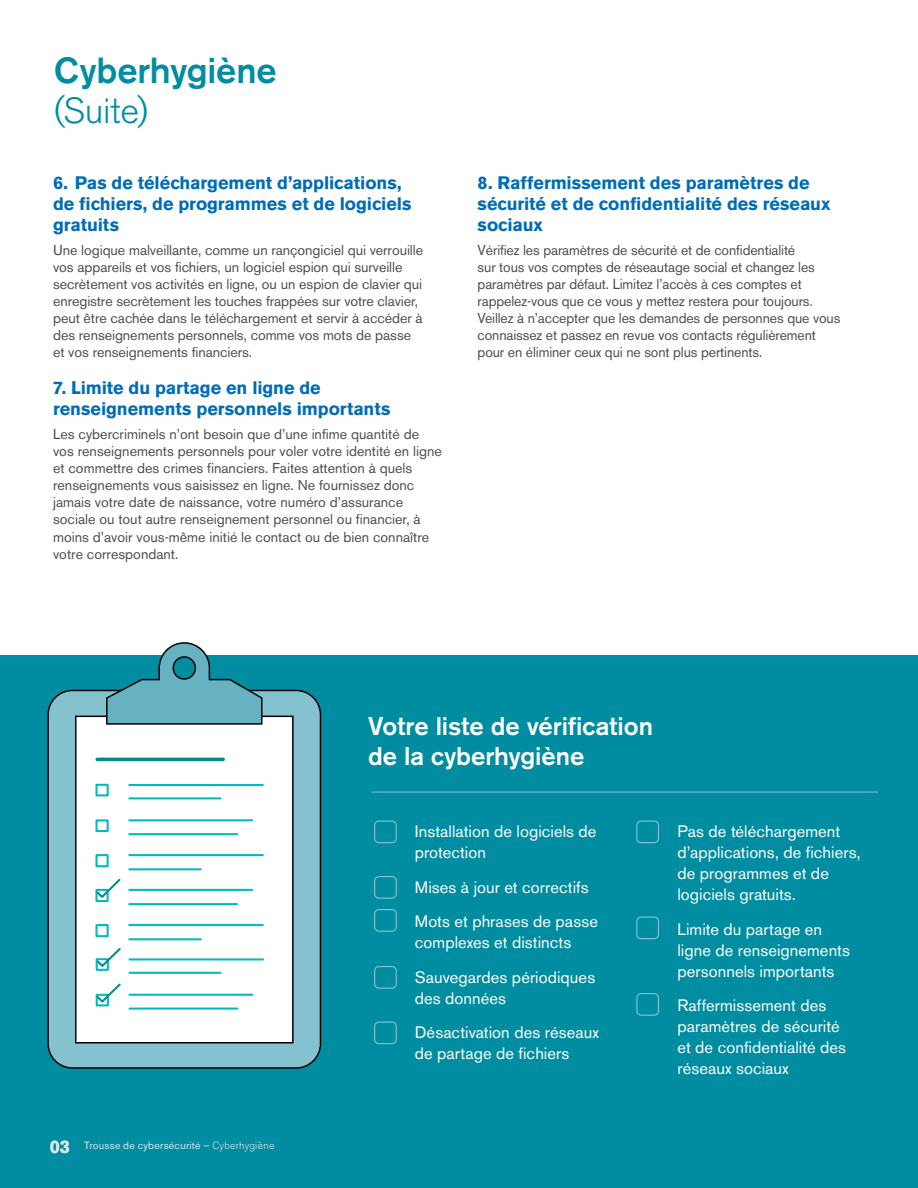
<style>
.page{position:relative;width:918px;height:1188px;background:#fff}
.page>*{position:absolute;margin:0;border:0;box-sizing:border-box;transform-origin:0 0}
.t1{font:500 36px "Akzidenz Grotesk BE";letter-spacing:-.005em;color:#008da2}
.t2{font:300 36px "Akzidenz Grotesk BE";letter-spacing:-.01em;color:#008da2}
.t3{font:500 25.5px/30px "Akzidenz Grotesk BE";color:#fff}
.t4{font:700 18px/21px "Akzidenz Grotesk BE";letter-spacing:-.005em;color:#006cb7}
.t5{font:16.5px/21px "Akzidenz Grotesk BE";letter-spacing:.005em;color:#fff}
.t6{font:14.25px/17.1px "Akzidenz Grotesk BE";letter-spacing:-.005em;color:#4d4d4f}
.t7{font:10.5px "Akzidenz Grotesk BE";letter-spacing:.02em;color:#d8e8ec}
.s1{font-weight:700;font-size:18px}
.s2{font-weight:300}
</style>
<div class="page">
<div style="left:0;top:656px;width:918px;height:532px;background:#008da2"></div>
<div style="left:374px;top:820px;width:23px;height:23px;border:1px solid #86c4d0;border-radius:4px"></div>
<div style="left:636px;top:820px;width:23px;height:23px;border:1px solid #86c4d0;border-radius:4px"></div>
<div style="left:374px;top:909px;width:23px;height:23px;border:1px solid #86c4d0;border-radius:4px"></div>
<div style="left:636px;top:993px;width:23px;height:23px;border:1px solid #86c4d0;border-radius:4px"></div>
<div style="left:374px;top:876px;width:23px;height:23px;border:1px solid #86c4d0;border-radius:4px"></div>
<div style="left:636px;top:916px;width:23px;height:23px;border:1px solid #86c4d0;border-radius:4px"></div>
<div style="left:374px;top:966px;width:23px;height:23px;border:1px solid #86c4d0;border-radius:4px"></div>
<div style="left:374px;top:1022px;width:23px;height:22px;border:1px solid #86c4d0;border-radius:4px"></div>
<hr style="left:372px;top:792px;width:506px;height:1px;background:#85c2cf">
<div style="left:48px;top:690px;width:272px;height:378px;background:#85c2cf;border-radius:24px"></div>
<div style="left:47px;top:690px;width:274px;height:379px;border:2px solid #000;border-radius:24px"></div>
<div style="left:76px;top:716px;width:217px;height:327px;background:#fff"></div>
<div style="left:75px;top:716px;width:219px;height:328px;border:2px solid #000"></div>
<svg style="left:105px;top:642px;width:158px;height:83px"></svg>
<hr style="left:129px;top:784px;width:134px;height:2px;background:#00bbbc">
<hr style="left:97px;top:758px;width:126px;height:3px;background:#058b8d">
<hr style="left:129px;top:797px;width:91px;height:2px;background:#00bbbc">
<hr style="left:129px;top:819px;width:123px;height:2px;background:#00bbbc">
<hr style="left:129px;top:833px;width:108px;height:2px;background:#00bbbc">
<svg style="left:95px;top:783px;width:14px;height:50px"></svg>
<hr style="left:129px;top:854px;width:134px;height:2px;background:#00bbbc">
<hr style="left:129px;top:868px;width:72px;height:2px;background:#00bbbc">
<div style="left:95px;top:854px;width:14px;height:13px;border:2px solid #00bbbc"></div>
<hr style="left:129px;top:889px;width:123px;height:2px;background:#00bbbc">
<hr style="left:129px;top:903px;width:108px;height:2px;background:#00bbbc">
<div style="left:95px;top:889px;width:14px;height:13px;border:2px solid #00bbbc"></div>
<hr style="left:129px;top:924px;width:134px;height:2px;background:#00bbbc">
<hr style="left:129px;top:938px;width:72px;height:2px;background:#00bbbc">
<div style="left:95px;top:924px;width:14px;height:13px;border:2px solid #00bbbc"></div>
<svg style="left:95px;top:879px;width:26px;height:21px"></svg>
<hr style="left:129px;top:958px;width:134px;height:2px;background:#00bbbc">
<hr style="left:129px;top:972px;width:92px;height:2px;background:#00bbbc">
<hr style="left:129px;top:994px;width:123px;height:2px;background:#00bbbc">
<hr style="left:129px;top:1008px;width:108px;height:2px;background:#00bbbc">
<svg style="left:95px;top:948px;width:26px;height:59px"></svg>
<h1 class="t1" style="left:54px;top:48px;width:224px">Cyberhygiène</h1>
<h1 class="t2" style="left:54px;top:90px;width:96px">(Suite)</h1>
<p class="t4" style="left:53px;top:172px;width:360px">6. Pas de téléchargement d’applications, de fichiers, de programmes et de logiciels gratuits</p>
<p class="t6" style="left:53px;top:241px;width:372px">Une logique malveillante, comme un rançongiciel qui verrouille vos appareils et vos fichiers, un logiciel espion qui surveille secrètement vos activités en ligne, ou un espion de clavier qui enregistre secrètement les touches frappées sur votre clavier, peut être cachée dans le téléchargement et servir à accéder à des renseignements personnels, comme vos mots de passe et vos renseignements financiers.</p>
<p class="t4" style="left:53px;top:378px;width:339px">7. Limite du partage en ligne de renseignements personnels importants</p>
<p class="t6" style="left:53px;top:425px;width:390px">Les cybercriminels n’ont besoin que d’une infime quantité de vos renseignements personnels pour voler votre identité en ligne et commettre des crimes financiers. Faites attention à quels renseignements vous saisissez en ligne. Ne fournissez donc jamais votre date de naissance, votre numéro d’assurance sociale ou tout autre renseignement personnel ou financier, à moins d’avoir vous-même initié le contact ou de bien connaître votre correspondant.</p>
<p class="t4" style="left:478px;top:172px;width:354px">8. Raffermissement des paramètres de sécurité et de confidentialité des réseaux sociaux</p>
<p class="t6" style="left:478px;top:241px;width:364px">Vérifiez les paramètres de sécurité et de confidentialité<br>sur tous vos comptes de réseautage social et changez les paramètres par défaut. Limitez l’accès à ces comptes et rappelez-vous que ce vous y mettez restera pour toujours.<br>Veillez à n’accepter que les demandes de personnes que vous connaissez et passez en revue vos contacts régulièrement pour en éliminer ceux qui ne sont plus pertinents.</p>
<p class="t7" style="left:50px;top:1139px;width:226px"><span class="s1">03</span> Trousse de cybersécurité – <span class="s2">Cyberhygiène</span></p>
<h2 class="t3" style="left:368px;top:711px;width:287px">Votre liste de vérification de la cyberhygiène</h2>
<p class="t5" style="left:415px;top:821px;width:183px">Installation de logiciels de protection</p>
<p class="t5" style="left:415px;top:870px;width:185px;line-height:34.5px">Mises à jour et correctifs<br>Mots et phrases de passe</p>
<p class="t5" style="left:415px;top:925px;width:182px;line-height:34.5px">complexes et distincts<br>Sauvegardes périodiques</p>
<p class="t5" style="left:415px;top:981px;width:186px;line-height:34.5px">des données<br>Désactivation des réseaux</p>
<p class="t5" style="left:415px;top:1043px;width:156px">de partage de fichiers</p>
<p class="t5" style="left:677px;top:821px;width:185px">Pas de téléchargement d’applications, de fichiers, de programmes et de logiciels gratuits.</p>
<p class="t5" style="left:677px;top:919px;width:174px">Limite du partage en ligne de renseignements personnels importants</p>
<p class="t5" style="left:677px;top:995px;width:170px">Raffermissement des paramètres de sécurité et de confidentialité des réseaux sociaux</p>
</div>
